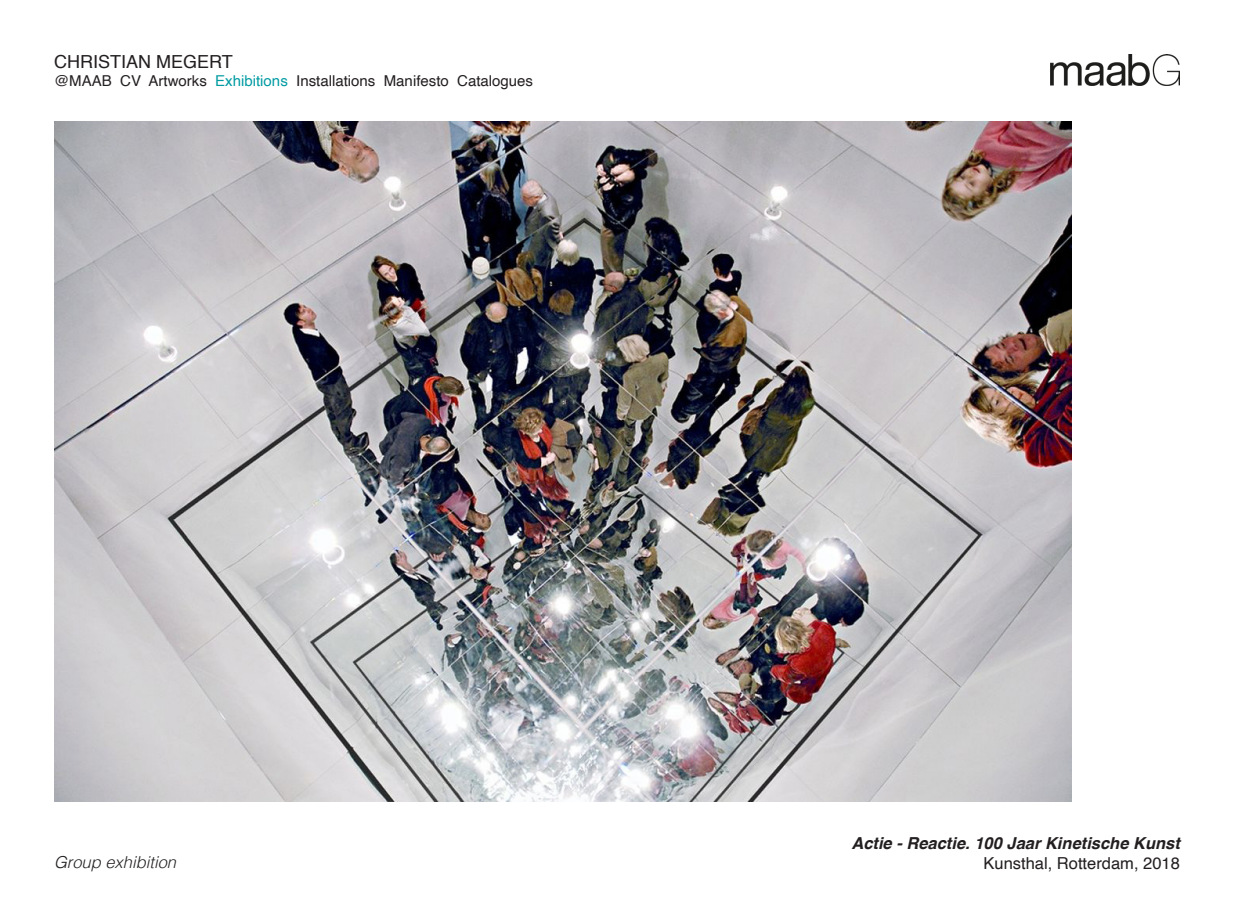
<style>
.page{position:relative;width:1234px;height:923px;background:#fff}
.page>*{position:absolute;margin:0;border:0;box-sizing:border-box;transform-origin:0 0}
.t1{font:18px "Helvetica";color:#231f20}
.t2{font:italic 700 16.5px "Helvetica";color:#231f20}
.t3{font:16.5px "Helvetica";color:#231f20}
.t4{font:italic 300 16.5px "Helvetica";color:#231f20}
.t5{font:15px "Helvetica";color:#231f20}
.s1{color:#009ba2}
</style>
<div class="page">
<img style="left:54px;top:121px;width:1017px;height:680px">
<img style="left:1050px;top:54px;width:129px;height:31px">
<p class="t1" style="left:54px;top:47px;width:180px">CHRISTIAN MEGERT</p>
<p class="t5" style="left:54px;top:69px;width:480px">@MAAB CV Artworks <span class="s1">Exhibitions</span> Installations Manifesto Catalogues</p>
<p class="t2" style="left:851px;top:829px;width:330px">Actie - Reactie. 100 Jaar Kinetische Kunst</p>
<p class="t4" style="left:54px;top:848px;width:123px">Group exhibition</p>
<p class="t3" style="left:983px;top:850px;width:198px">Kunsthal, Rotterdam, 2018</p>
</div>
